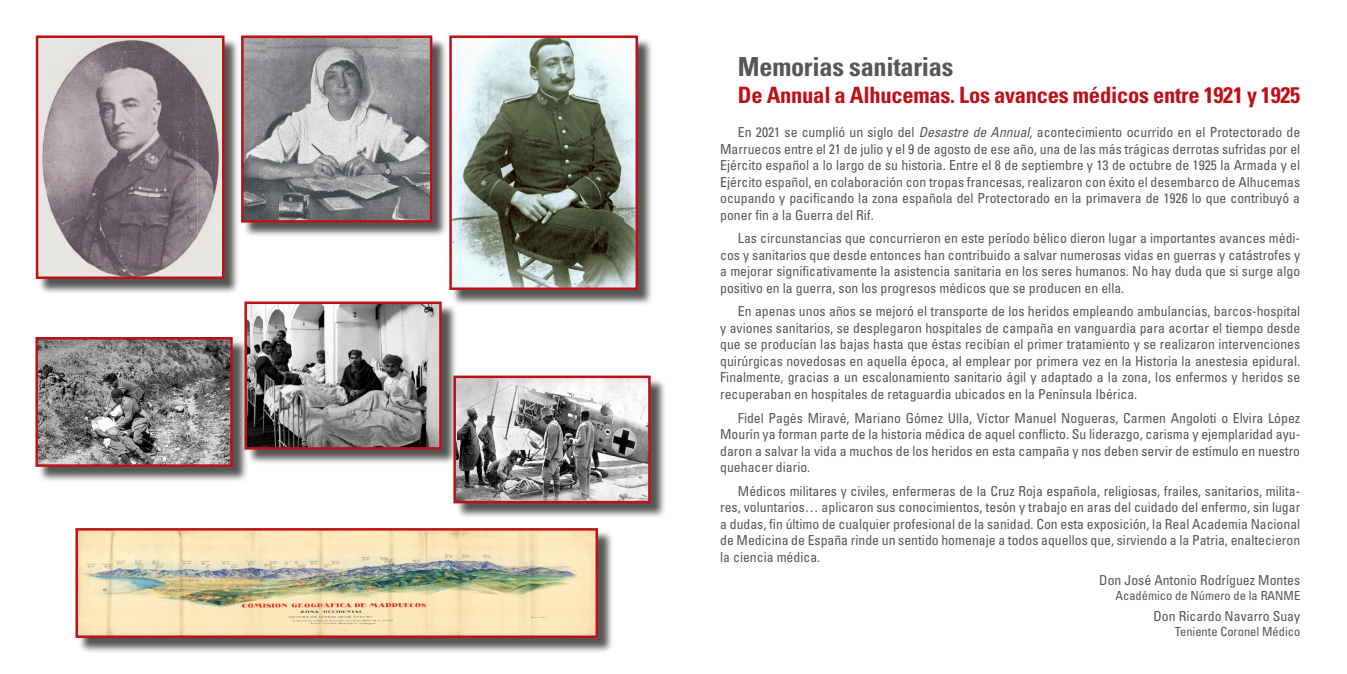
<style>
.page{position:relative;width:1347px;height:674px;background:#fff}
.page>*{position:absolute;margin:0;border:0;box-sizing:border-box;transform-origin:0 0}
.t1{font:700 condensed 26.25px "Univers LT Std";letter-spacing:-.01em;color:#575756}
.t2{font:700 condensed 22.5px "Univers LT Std";letter-spacing:-.01em;color:#c01017}
.t3{font:condensed 13.75px/16.5px "Univers LT Std";color:#575756;text-align:justify}
.t4{font:condensed 12.5px "Univers LT Std";color:#575756}
.s1{font-style:italic}
</style>
<div class="page">
<div style="left:455px;top:377px;width:211px;height:141px;background:#1d1d1b;opacity:.75"></div>
<img style="left:456px;top:378px;width:191px;height:122px">
<div style="left:453px;top:375px;width:197px;height:128px;border:2px solid #c01017"></div>
<div style="left:37px;top:338px;width:211px;height:144px;background:#1d1d1b;opacity:.75"></div>
<img style="left:38px;top:340px;width:192px;height:123px">
<div style="left:35px;top:337px;width:198px;height:129px;border:2px solid #c01017"></div>
<div style="left:246px;top:303px;width:211px;height:162px;background:#1d1d1b;opacity:.75"></div>
<img style="left:247px;top:304px;width:192px;height:142px">
<div style="left:244px;top:301px;width:198px;height:148px;border:2px solid #c01017"></div>
<div style="left:77px;top:529px;width:536px;height:124px;background:#1d1d1b;opacity:.75"></div>
<img style="left:78px;top:530px;width:517px;height:104px">
<div style="left:75px;top:527px;width:523px;height:110px;border:2px solid #c01017"></div>
<div style="left:243px;top:37px;width:205px;height:201px;background:#1d1d1b;opacity:.75"></div>
<img style="left:244px;top:38px;width:185px;height:181px">
<div style="left:241px;top:35px;width:191px;height:187px;border:2px solid #c01017"></div>
<div style="left:38px;top:37px;width:202px;height:257px;background:#1d1d1b;opacity:.75"></div>
<img style="left:39px;top:38px;width:182px;height:238px">
<div style="left:36px;top:35px;width:188px;height:244px;border:2px solid #c01017"></div>
<div style="left:451px;top:37px;width:203px;height:268px;background:#1d1d1b;opacity:.75"></div>
<img style="left:452px;top:38px;width:183px;height:249px">
<div style="left:449px;top:35px;width:189px;height:255px;border:2px solid #c01017"></div>
<h1 class="t1" style="left:738px;top:50px;width:217px">Memorias sanitarias</h1>
<h2 class="t2" style="left:738px;top:81px;width:564px">De Annual a Alhucemas. Los avances médicos entre 1921 y 1925</h2>
<p class="t3" style="left:720px;top:124px;width:581px;text-indent:18px">En 2021 se cumplió un siglo del <span class="s1">Desastre de Annual</span>, acontecimiento ocurrido en el Protectorado de Marruecos entre el 21 de julio y el 9 de agosto de ese año, una de las más trágicas derrotas sufridas por el Ejército español a lo largo de su historia. Entre el 8 de septiembre y 13 de octubre de 1925 la Armada y el Ejército español, en colaboración con tropas francesas, realizaron con éxito el desembarco de Alhucemas ocupando y pacificando la zona española del Protectorado en la primavera de 1926 lo que contribuyó a poner fin a la Guerra del Rif.</p>
<p class="t3" style="left:720px;top:230px;width:581px;text-indent:18px">Las circunstancias que concurrieron en este período bélico dieron lugar a importantes avances médi&shy;cos y sanitarios que desde entonces han contribuido a salvar numerosas vidas en guerras y catástrofes y a mejorar significativamente la asistencia sanitaria en los seres humanos. No hay duda que si surge algo positivo en la guerra, son los progresos médicos que se producen en ella.</p>
<p class="t3" style="left:720px;top:303px;width:581px;text-indent:18px">En apenas unos años se mejoró el transporte de los heridos empleando ambulancias, barcos-hospital y aviones sanitarios, se desplegaron hospitales de campaña en vanguardia para acortar el tiempo desde que se producían las bajas hasta que éstas recibían el primer tratamiento y se realizaron intervenciones quirúrgicas novedosas en aquella época, al emplear por primera vez en la Historia la anestesia epidural.<br>Finalmente, gracias a un escalonamiento sanitario ágil y adaptado a la zona, los enfermos y heridos se recuperaban en hospitales de retaguardia ubicados en la Península Ibérica.</p>
<p class="t3" style="left:720px;top:409px;width:581px;text-indent:18px">Fidel Pagés Miravé, Mariano Gómez Ulla, Víctor Manuel Nogueras, Carmen Angoloti o Elvira López Mourín ya forman parte de la historia médica de aquel conflicto. Su liderazgo, carisma y ejemplaridad ayu&shy;daron a salvar la vida a muchos de los heridos en esta campaña y nos deben servir de estímulo en nuestro quehacer diario.</p>
<p class="t3" style="left:720px;top:482px;width:581px;text-indent:18px">Médicos militares y civiles, enfermeras de la Cruz Roja española, religiosas, frailes, sanitarios, milita&shy;res, voluntarios… aplicaron sus conocimientos, tesón y trabajo en aras del cuidado del enfermo, sin lugar a dudas, fin último de cualquier profesional de la sanidad. Con esta exposición, la Real Academia Nacional de Medicina de España rinde un sentido homenaje a todos aquellos que, sirviendo a la Patria, enaltecieron la ciencia médica.</p>
<p class="t3" style="left:1099px;top:571px;width:202px">Don José Antonio Rodríguez Montes</p>
<p class="t4" style="left:1115px;top:587px;width:186px">Académico de Número de la RANME</p>
<p class="t3" style="left:1153px;top:607px;width:148px">Don Ricardo Navarro Suay</p>
<p class="t4" style="left:1174px;top:622px;width:127px">Teniente Coronel Médico</p>
</div>
